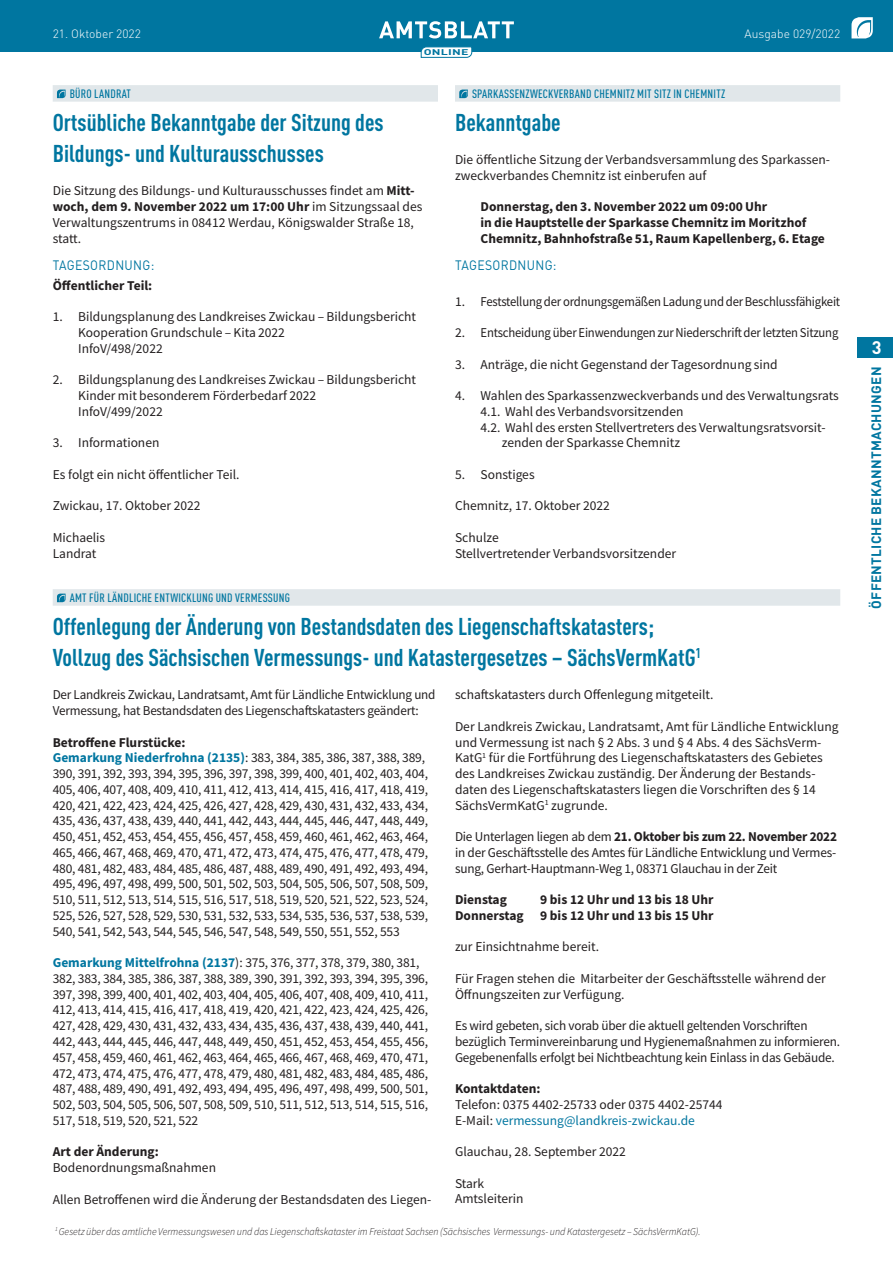
<style>
.page{position:relative;width:893px;height:1263px;background:#fff}
.page>*{position:absolute;margin:0;border:0;box-sizing:border-box;transform-origin:0 0}
.t1{font:700 condensed 24px/30.8px "DIN Pro";color:#0076a0}
.t2{font:700 18px "DIN Pro";color:#fff}
.t3{font:13.5px/15.8px "Source Sans Pro";letter-spacing:-.015em;color:#231f20}
.t4{font:700 13.5px/15.8px "Source Sans Pro";color:#231f20;text-align:right}
.t5{font:700 13.5px "DIN Pro";letter-spacing:.02em;color:#0076a0}
.t6{font:13.5px "DIN Pro";letter-spacing:.03em;color:#0076a0;scale:.9 1}
.t7{font:500 condensed 12px "DIN Pro";letter-spacing:.02em;color:#0076a0}
.t8{font:300 12px "DIN Pro";color:#fff}
.t9{font:italic 300 10.5px "Source Sans Pro";color:#231f20;scale:.95 1}
.t10{font:700 8.25px "DIN Pro";letter-spacing:.02em;color:#0076a0;scale:1.5 1}
.s1{font-weight:700}
.s2{font-weight:700;color:#0076a0}
.s3{color:#0076a0}
</style>
<div class="page">
<div style="left:0;top:0;width:893px;height:51px;background:#0076a0"></div>
<svg style="left:851px;top:17px;width:22px;height:21px"></svg>
<svg style="left:379px;top:21px;width:135px;height:17px"></svg>
<svg style="left:421px;top:47px;width:51px;height:11px"></svg>
<div style="left:857px;top:337px;width:36px;height:21px;background:#0076a0"></div>
<div style="left:53px;top:85px;width:385px;height:17px;background:#e1e7ea"></div>
<svg style="left:57px;top:90px;width:9px;height:8px"></svg>
<div style="left:53px;top:589px;width:787px;height:17px;background:#e1e7ea"></div>
<svg style="left:57px;top:594px;width:9px;height:8px"></svg>
<div style="left:455px;top:85px;width:385px;height:17px;background:#e1e7ea"></div>
<svg style="left:459px;top:90px;width:9px;height:8px"></svg>
<p class="t8" style="left:53px;top:25px;width:90px">21. Oktober 2022</p>
<p class="t8" style="left:745px;top:25px;width:97px">Ausgabe 029/2022</p>
<p class="t10" style="left:424px;top:45px;width:31px">ONLINE</p>
<p class="t7" style="left:70px;top:85px;width:63px">BÜRO LANDRAT</p>
<h1 class="t1" style="left:53px;top:105px;width:332px">Ortsübliche Bekanntgabe der Sitzung des<br>Bildungs- und Kulturausschusses</h1>
<p class="t3" style="left:53px;top:183px;width:371px">Die Sitzung des Bildungs- und Kulturausschusses findet am <span class="s1">Mitt&shy;woch, dem 9. November 2022 um 17:00 Uhr</span> im Sitzungssaal des Verwaltungszentrums in 08412 Werdau, Königswalder Straße 18, statt.</p>
<p class="t6" style="left:53px;top:254px;width:114px">TAGESORDNUNG:</p>
<p class="t4" style="left:53px;top:277px;width:101px">Öffentlicher Teil:</p>
<p class="t3" style="left:78px;top:309px;width:339px;text-indent:-26px">1. Bildungsplanung des Landkreises Zwickau – Bildungsbericht<br>Kooperation Grundschule – Kita 2022<br>InfoV/498/2022</p>
<p class="t3" style="left:78px;top:372px;width:339px;text-indent:-26px">2. Bildungsplanung des Landkreises Zwickau – Bildungsbericht<br>Kinder mit besonderem Förderbedarf 2022<br>InfoV/499/2022</p>
<p class="t3" style="left:53px;top:435px;width:108px">3. Informationen</p>
<p class="t3" style="left:53px;top:466px;width:188px">Es folgt ein nicht öffentlicher Teil.</p>
<p class="t3" style="left:53px;top:498px;width:149px">Zwickau, 17. Oktober 2022</p>
<p class="t3" style="left:53px;top:529px;width:54px">Michaelis<br>Landrat</p>
<p class="t7" style="left:70px;top:589px;width:222px">AMT FÜR LÄNDLICHE ENTWICKLUNG UND VERMESSUNG</p>
<h1 class="t1" style="left:53px;top:609px;width:650px">Offenlegung der Änderung von Bestandsdaten des Liegenschaftskatasters;<br>Vollzug des Sächsischen Vermessungs- und Katastergesetzes – SächsVermKatG<sup>1</sup></h1>
<p class="t3" style="left:53px;top:687px;width:384px">Der Landkreis Zwickau, Landratsamt, Amt für Ländliche Entwicklung und<br>Vermessung, hat Bestandsdaten des Liegenschaftskatasters geändert:</p>
<p class="t3" style="left:53px;top:734px;width:377px"><span class="s1">Betroffene Flurstücke:<br></span><span class="s2">Gemarkung Niederfrohna (2135)</span>: 383, 384, 385, 386, 387, 388, 389, 390, 391, 392, 393, 394, 395, 396, 397, 398, 399, 400, 401, 402, 403, 404, 405, 406, 407, 408, 409, 410, 411, 412, 413, 414, 415, 416, 417, 418, 419, 420, 421, 422, 423, 424, 425, 426, 427, 428, 429, 430, 431, 432, 433, 434, 435, 436, 437, 438, 439, 440, 441, 442, 443, 444, 445, 446, 447, 448, 449, 450, 451, 452, 453, 454, 455, 456, 457, 458, 459, 460, 461, 462, 463, 464, 465, 466, 467, 468, 469, 470, 471, 472, 473, 474, 475, 476, 477, 478, 479, 480, 481, 482, 483, 484, 485, 486, 487, 488, 489, 490, 491, 492, 493, 494, 495, 496, 497, 498, 499, 500, 501, 502, 503, 504, 505, 506, 507, 508, 509, 510, 511, 512, 513, 514, 515, 516, 517, 518, 519, 520, 521, 522, 523, 524, 525, 526, 527, 528, 529, 530, 531, 532, 533, 534, 535, 536, 537, 538, 539, 540, 541, 542, 543, 544, 545, 546, 547, 548, 549, 550, 551, 552, 553</p>
<p class="t3" style="left:53px;top:955px;width:377px"><span class="s2">Gemarkung Mittelfrohna (2137</span>): 375, 376, 377, 378, 379, 380, 381, 382, 383, 384, 385, 386, 387, 388, 389, 390, 391, 392, 393, 394, 395, 396, 397, 398, 399, 400, 401, 402, 403, 404, 405, 406, 407, 408, 409, 410, 411, 412, 413, 414, 415, 416, 417, 418, 419, 420, 421, 422, 423, 424, 425, 426, 427, 428, 429, 430, 431, 432, 433, 434, 435, 436, 437, 438, 439, 440, 441, 442, 443, 444, 445, 446, 447, 448, 449, 450, 451, 452, 453, 454, 455, 456, 457, 458, 459, 460, 461, 462, 463, 464, 465, 466, 467, 468, 469, 470, 471, 472, 473, 474, 475, 476, 477, 478, 479, 480, 481, 482, 483, 484, 485, 486, 487, 488, 489, 490, 491, 492, 493, 494, 495, 496, 497, 498, 499, 500, 501, 502, 503, 504, 505, 506, 507, 508, 509, 510, 511, 512, 513, 514, 515, 516, 517, 518, 519, 520, 521, 522</p>
<p class="t4" style="left:53px;top:1144px;width:107px">Art der Änderung:</p>
<p class="t3" style="left:53px;top:1159px;width:165px">Bodenordnungsmaßnahmen</p>
<p class="t3" style="left:53px;top:1191px;width:380px">Allen Betroffenen wird die Änderung der Bestandsdaten des Liegen-</p>
<p class="t7" style="left:472px;top:85px;width:255px">SPARKASSENZWECKVERBAND CHEMNITZ MIT SITZ IN CHEMNITZ</p>
<h1 class="t1" style="left:455px;top:105px;width:107px">Bekanntgabe</h1>
<p class="t3" style="left:455px;top:151px;width:377px">Die öffentliche Sitzung der Verbandsversammlung des Sparkassen&shy;zweckverbandes Chemnitz ist einberufen auf</p>
<p class="t4" style="left:480px;top:198px;width:346px;text-align:left">Donnerstag, den 3. November 2022 um 09:00 Uhr<br>in die Hauptstelle der Sparkasse Chemnitz im Moritzhof<br>Chemnitz, Bahnhofstraße 51, Raum Kapellenberg, 6. Etage</p>
<p class="t6" style="left:455px;top:254px;width:114px">TAGESORDNUNG:</p>
<p class="t3" style="left:455px;top:293px;width:387px">1. Feststellung der ordnungsgemäßen Ladung und der Beschlussfähigkeit</p>
<p class="t3" style="left:455px;top:325px;width:385px">2. Entscheidung über Einwendungen zur Niederschrift der letzten Sitzung</p>
<p class="t3" style="left:455px;top:356px;width:324px">3. Anträge, die nicht Gegenstand der Tagesordnung sind</p>
<p class="t3" style="left:455px;top:388px;width:385px">4. Wahlen des Sparkassenzweckverbands und des Verwaltungsrats</p>
<p class="t3" style="left:480px;top:403px;width:204px">4.1. Wahl des Verbandsvorsitzenden</p>
<p class="t3" style="left:480px;top:419px;width:347px">4.2. Wahl des ersten Stellvertreters des Verwaltungsratsvorsit-</p>
<p class="t3" style="left:502px;top:435px;width:180px">zenden der Sparkasse Chemnitz</p>
<p class="t3" style="left:455px;top:466px;width:81px">5. Sonstiges</p>
<p class="t3" style="left:455px;top:498px;width:156px">Chemnitz, 17. Oktober 2022</p>
<p class="t3" style="left:455px;top:529px;width:223px">Schulze<br>Stellvertretender Verbandsvorsitzender</p>
<p class="t3" style="left:455px;top:687px;width:260px">schaftskatasters durch Offenlegung mitgeteilt.</p>
<p class="t3" style="left:455px;top:718px;width:385px">Der Landkreis Zwickau, Landratsamt, Amt für Ländliche Entwicklung und Vermessung ist nach § 2 Abs. 3 und § 4 Abs. 4 des SächsVerm-KatG<sup>1</sup> für die Fortführung des Liegenschaftskatasters des Gebietes des Landkreises Zwickau zuständig. Der Änderung der Bestands&shy;daten des Liegenschaftskatasters liegen die Vorschriften des § 14<br>SächsVermKatG<sup>1</sup> zugrunde.</p>
<p class="t3" style="left:455px;top:829px;width:384px;text-align:justify">Die Unterlagen liegen ab dem <span class="s1">21. Oktober bis zum 22. November 2022 </span>in der Geschäftsstelle des Amtes für Ländliche Entwicklung und Vermes&shy;sung, Gerhart-Hauptmann-Weg 1, 08371 Glauchau in der Zeit</p>
<p class="t4" style="left:455px;top:891px;width:53px">Dienstag</p>
<p class="t4" style="left:455px;top:891px;width:260px">9 bis 12 Uhr und 13 bis 18 Uhr<br>Donnerstag 9 bis 12 Uhr und 13 bis 15 Uhr</p>
<p class="t3" style="left:455px;top:939px;width:146px">zur Einsichtnahme bereit.</p>
<p class="t3" style="left:455px;top:970px;width:372px">Für Fragen stehen die Mitarbeiter der Geschäftsstelle während der<br>Öffnungszeiten zur Verfügung.</p>
<p class="t3" style="left:455px;top:1018px;width:387px">Es wird gebeten, sich vorab über die aktuell geltenden Vorschriften bezüglich Terminvereinbarung und Hygienemaßnahmen zu informieren.<br>Gegebenenfalls erfolgt bei Nichtbeachtung kein Einlass in das Gebäude.</p>
<p class="t4" style="left:455px;top:1080px;width:87px">Kontaktdaten:</p>
<p class="t3" style="left:455px;top:1096px;width:269px">Telefon: 0375 4402-25733 oder 0375 4402-25744<br>E-Mail: <span class="s3">vermessung@landkreis-zwickau.de</span></p>
<p class="t3" style="left:455px;top:1144px;width:172px">Glauchau, 28. September 2022</p>
<p class="t3" style="left:455px;top:1175px;width:70px">Stark<br>Amtsleiterin</p>
<p class="t9" style="left:55px;top:1225px;width:681px"><sup>1</sup> Gesetz über das amtliche Vermessungswesen und das Liegenschaftskataster im Freistaat Sachsen (Sächsisches Vermessungs- und Katastergesetz – SächsVermKatG).</p>
<h2 class="t2" style="left:872px;top:333px;width:11px">3</h2>
<p class="t5" style="left:865px;top:609px;width:243px;rotate:-90deg">ÖFFENTLICHE BEKANNTMACHUNGEN</p>
</div>
